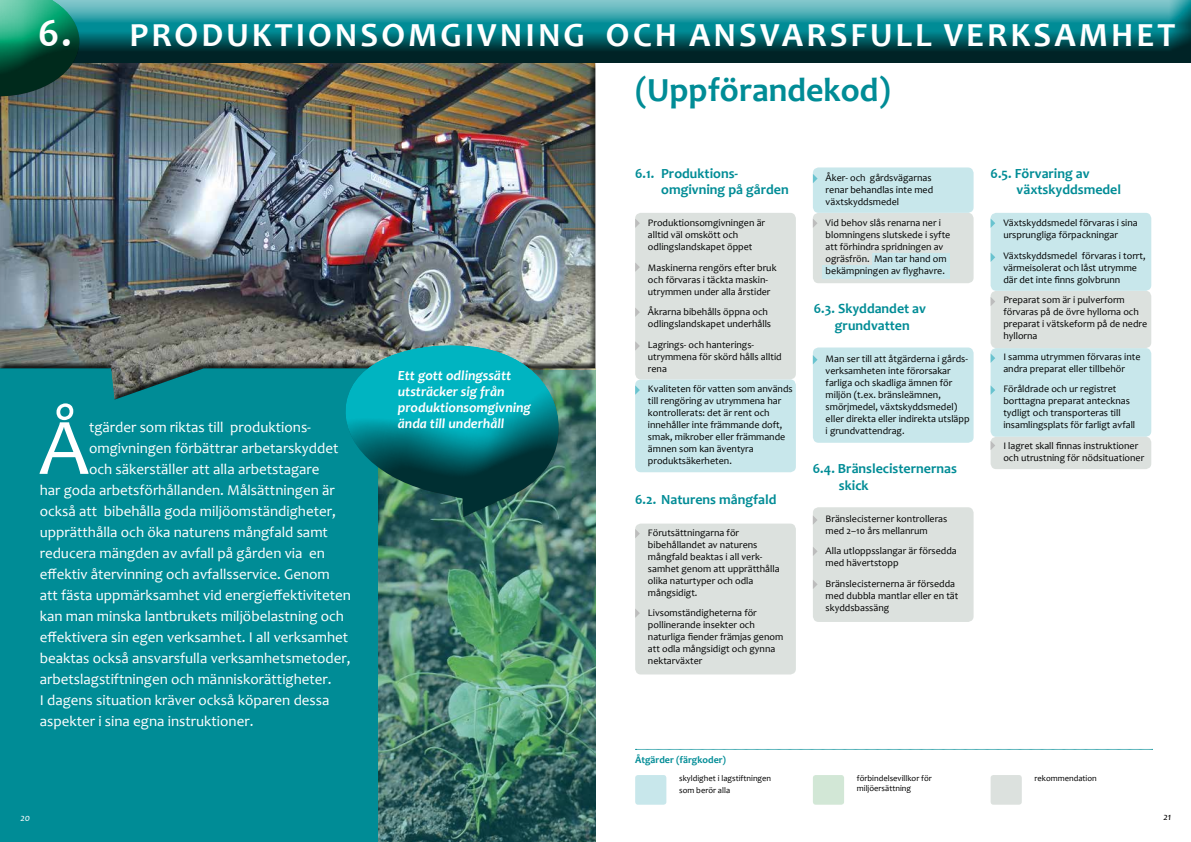
<style>
.page{position:relative;width:1191px;height:842px;background:#fff}
.page>*{position:absolute;margin:0;border:0;box-sizing:border-box;transform-origin:0 0}
.t1{font:81.1px "Candara";color:#fff}
.t2{font:700 34px "Candara";letter-spacing:.09em;color:#fff}
.t3{font:700 34px "Candara";color:#008c96}
.t4{font:15px "Candara";color:#fff}
.t5{font:700 14px/16.8px "Candara";color:#008c96}
.t6{font:italic 700 14px/16px "Candara";color:#fff}
.t7{font:10px/12px "Candara";color:#000}
.t8{font:700 10px "Candara";color:#008c96}
.t9{font:italic 10px "Candara";color:#fff}
.t10{font:italic 10px "Candara";color:#000}
.t11{font:8.5px/12px "Candara";color:#000}
.s1{font-size:40px}
</style>
<div class="page">
<div style="left:990px;top:348px;width:161px;height:89px;background:#c8e7eb;border-radius:6px"></div>
<div style="left:990px;top:437px;width:161px;height:32px;background:#dce1de;border-radius:6px"></div>
<div style="left:990px;top:291px;width:161px;height:57px;background:#dce1de;border-radius:6px"></div>
<div style="left:990px;top:213px;width:161px;height:78px;background:#c8e7eb;border-radius:6px"></div>
<div style="left:813px;top:507px;width:160px;height:115px;background:#dce1de;border-radius:6px"></div>
<div style="left:813px;top:347px;width:160px;height:96px;background:#c8e7eb;border-radius:6px"></div>
<div style="left:813px;top:213px;width:160px;height:70px;background:#dce1de;border-radius:6px"></div>
<div style="left:813px;top:167px;width:160px;height:46px;background:#c8e7eb;border-radius:6px"></div>
<div style="left:635px;top:524px;width:161px;height:150px;background:#dce1de;border-radius:6px"></div>
<div style="left:635px;top:379px;width:161px;height:93px;background:#c8e7eb;border-radius:6px"></div>
<div style="left:635px;top:213px;width:161px;height:166px;background:#dce1de;border-radius:6px"></div>
<img style="left:377px;top:400px;width:218px;height:442px">
<div style="left:0;top:368px;width:377px;height:474px;background:#008c96"></div>
<div style="left:0;top:62px;width:596px;height:338px;background:#000;opacity:.75"></div>
<div style="left:0;top:0;width:1191px;height:63px;background:#000;opacity:.75"></div>
<div style="left:0;top:1px;width:81px;height:96px;background:#000;opacity:.75"></div>
<img style="left:321px;top:340px;width:249px;height:192px">
<svg style="left:635px;top:219px;width:5px;height:9px"></svg>
<svg style="left:635px;top:263px;width:5px;height:8px"></svg>
<svg style="left:635px;top:342px;width:5px;height:8px"></svg>
<svg style="left:635px;top:386px;width:5px;height:9px"></svg>
<svg style="left:635px;top:529px;width:5px;height:9px"></svg>
<svg style="left:635px;top:609px;width:5px;height:8px"></svg>
<svg style="left:813px;top:174px;width:4px;height:9px"></svg>
<svg style="left:813px;top:219px;width:4px;height:9px"></svg>
<div style="left:872px;top:253px;width:77px;height:26px;background:#c8e7eb"></div>
<div style="left:822px;top:265px;width:71px;height:14px;background:#c8e7eb"></div>
<svg style="left:813px;top:355px;width:4px;height:9px"></svg>
<svg style="left:813px;top:516px;width:4px;height:8px"></svg>
<svg style="left:813px;top:547px;width:4px;height:9px"></svg>
<svg style="left:813px;top:580px;width:4px;height:9px"></svg>
<svg style="left:990px;top:218px;width:5px;height:10px"></svg>
<svg style="left:990px;top:253px;width:5px;height:9px"></svg>
<svg style="left:991px;top:297px;width:4px;height:9px"></svg>
<svg style="left:991px;top:441px;width:4px;height:9px"></svg>
<svg style="left:990px;top:353px;width:5px;height:9px"></svg>
<svg style="left:990px;top:385px;width:5px;height:9px"></svg>
<svg style="left:635px;top:308px;width:5px;height:9px"></svg>
<div style="left:635px;top:775px;width:31px;height:30px;background:#c8e7eb;border-radius:3px"></div>
<div style="left:813px;top:775px;width:31px;height:30px;background:#d2e7d6;border-radius:3px"></div>
<div style="left:990px;top:775px;width:31px;height:30px;background:#dce1de;border-radius:3px"></div>
<svg style="left:635px;top:749px;width:517px;height:1px"></svg>
<h2 class="t2" style="left:38px;top:14px;width:1138px"><span class="s1">6.</span> PRODUKTIONSOMGIVNING OCH ANSVARSFULL VERKSAMHET</h2>
<h1 class="t1" style="left:39px;top:399px;width:51px">Å</h1>
<h3 class="t4" style="left:89px;top:418px;width:223px">tgärder som riktas till produktions-</h3>
<h3 class="t4" style="left:89px;top:439px;width:251px">omgivningen förbättrar arbetarskyddet</h3>
<h3 class="t4" style="left:89px;top:460px;width:232px">och säkerställer att alla arbetstagare</h3>
<h3 class="t4" style="left:40px;top:481px;width:296px">har goda arbetsförhållanden. Målsättningen är</h3>
<h3 class="t4" style="left:40px;top:502px;width:298px">också att bibehålla goda miljöomständigheter,</h3>
<h3 class="t4" style="left:40px;top:523px;width:290px">upprätthålla och öka naturens mångfald samt</h3>
<h3 class="t4" style="left:40px;top:544px;width:287px">reducera mängden av avfall på gården via en</h3>
<h3 class="t4" style="left:40px;top:565px;width:292px">effektiv återvinning och avfallsservice. Genom</h3>
<h3 class="t4" style="left:40px;top:586px;width:313px">att fästa uppmärksamhet vid energieffektiviteten</h3>
<h3 class="t4" style="left:40px;top:607px;width:306px">kan man minska lantbrukets miljöbelastning och</h3>
<h3 class="t4" style="left:40px;top:628px;width:310px">effektivera sin egen verksamhet. I all verksamhet</h3>
<h3 class="t4" style="left:40px;top:649px;width:312px">beaktas också ansvarsfulla verksamhetsmetoder,</h3>
<h3 class="t4" style="left:40px;top:670px;width:293px">arbetslagstiftningen och människorättigheter.</h3>
<h3 class="t4" style="left:40px;top:691px;width:291px">I dagens situation kräver också köparen dessa</h3>
<h3 class="t4" style="left:40px;top:712px;width:215px">aspekter i sina egna instruktioner.</h3>
<h3 class="t6" style="left:398px;top:367px;width:135px">Ett gott odlingssätt utsträcker sig från produktionsomgivning ända till underhåll</h3>
<h2 class="t3" style="left:635px;top:70px;width:257px">(Uppförandekod)</h2>
<h3 class="t5" style="left:661px;top:165px;width:129px;text-indent:-26px">6.1. Produktions&shy;omgivning på gården</h3>
<p class="t7" style="left:648px;top:217px;width:119px">Produktionsomgivningen är alltid väl omskött och odlingslandskapet öppet</p>
<p class="t7" style="left:648px;top:262px;width:130px">Maskinerna rengörs efter bruk och förvaras i täckta maskin&shy;utrymmen under alla årstider</p>
<p class="t7" style="left:648px;top:306px;width:125px">Åkrarna bibehålls öppna och odlingslandskapet underhålls</p>
<p class="t7" style="left:648px;top:339px;width:135px">Lagrings- och hanterings&shy;utrymmena för skörd hålls alltid rena</p>
<p class="t7" style="left:648px;top:383px;width:146px">Kvaliteten för vatten som används till rengöring av utrymmena har kontrollerats: det är rent och innehåller inte främmande doft, smak, mikrober eller främmande ämnen som kan äventyra produktsäkerheten.</p>
<h3 class="t5" style="left:635px;top:491px;width:143px">6.2. Naturens mångfald</h3>
<p class="t7" style="left:648px;top:526px;width:133px">Förutsättningarna för bibehållandet av naturens mångfald beaktas i all verk&shy;samhet genom att upprätthålla olika naturtyper och odla mångsidigt.</p>
<p class="t7" style="left:648px;top:607px;width:137px">Livsomständigheterna för pollinerande insekter och naturliga fiender främjas genom att odla mångsidigt och gynna nektarväxter</p>
<p class="t7" style="left:825px;top:172px;width:109px">Åker- och gårdsvägarnas renar behandlas inte med växtskyddsmedel</p>
<p class="t7" style="left:825px;top:216px;width:126px">Vid behov slås renarna ner i blomningens slutskede i syfte att förhindra spridningen av ogräsfrön. Man tar hand om bekämpningen av flyghavre.</p>
<h3 class="t5" style="left:814px;top:300px;width:114px;text-align:center">6.3. Skyddandet av grundvatten</h3>
<p class="t7" style="left:825px;top:353px;width:145px">Man ser till att åtgärderna i gårds&shy;verksamheten inte förorsakar farliga och skadliga ämnen för miljön (t.ex. bränsleämnen, smörjmedel, växtskyddsmedel) eller direkta eller indirekta utsläpp i grundvattendrag.</p>
<h3 class="t5" style="left:839px;top:460px;width:119px;text-indent:-26px">6.4. Bränslecisternernas skick</h3>
<p class="t7" style="left:825px;top:513px;width:123px">Bränslecisterner kontrolleras med 2–10 års mellanrum</p>
<p class="t7" style="left:825px;top:545px;width:133px">Alla utloppsslangar är försedda med hävertstopp</p>
<p class="t7" style="left:825px;top:578px;width:134px">Bränslecisternerna är försedda med dubbla mantlar eller en tät skyddsbassäng</p>
<h3 class="t5" style="left:1016px;top:165px;width:106px;text-indent:-26px">6.5. Förvaring av växtskyddsmedel</h3>
<p class="t7" style="left:1003px;top:217px;width:136px">Växtskyddsmedel förvaras i sina ursprungliga förpackningar</p>
<p class="t7" style="left:1003px;top:250px;width:144px">Växtskyddsmedel förvaras i torrt, värmeisolerat och låst utrymme där det inte finns golvbrunn</p>
<p class="t7" style="left:1003px;top:294px;width:145px">Preparat som är i pulverform förvaras på de övre hyllorna och preparat i vätskeform på de nedre hyllorna</p>
<p class="t7" style="left:1003px;top:351px;width:139px">I samma utrymmen förvaras inte andra preparat eller tillbehör</p>
<p class="t7" style="left:1003px;top:383px;width:133px">Föråldrade och ur registret borttagna preparat antecknas tydligt och transporteras till insamlingsplats för farligt avfall</p>
<p class="t7" style="left:1003px;top:440px;width:142px">I lagret skall finnas instruktioner och utrustning för nödsituationer</p>
<p class="t8" style="left:635px;top:753px;width:92px">Åtgärder (färgkoder)</p>
<p class="t11" style="left:679px;top:772px;width:94px">skyldighet i lagstiftningen som berör alla</p>
<p class="t11" style="left:857px;top:773px;width:76px;line-height:10.2px">förbindelsevillkor för miljöersättning</p>
<p class="t11" style="left:1034px;top:772px;width:64px">rekommendation</p>
<p class="t9" style="left:20px;top:812px;width:11px">20</p>
<p class="t10" style="left:1163px;top:811px;width:9px">21</p>
</div>
